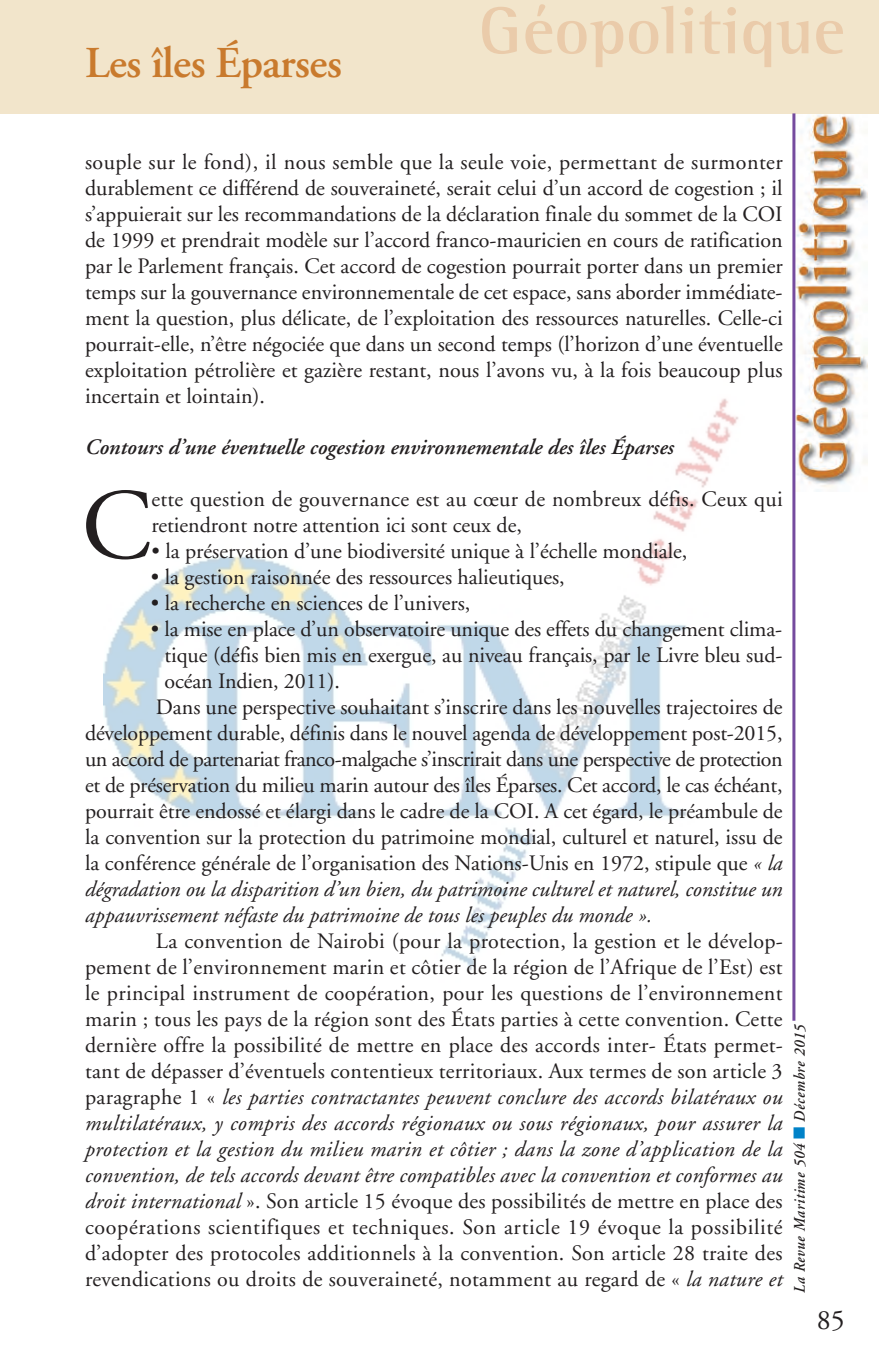
<style>
.page{position:relative;width:879px;height:1361px;background:#fff}
.page>*{position:absolute;margin:0;border:0;box-sizing:border-box;transform-origin:0 0}
.t1{font:100.4px "Adobe Garamond";color:#231f20}
.t2{font:700 68px "Rotis Semi Serif";color:#eacbaa}
.t3{font:600 44px "Adobe Garamond";letter-spacing:-.015em;color:#c97a2d}
.t4{font:28px "Adobe Garamond";color:#231f20}
.t5{font:22px/26px "Adobe Garamond";color:#231f20;text-align:justify}
.t6{font:italic 22px "Adobe Garamond";color:#231f20}
.t7{font:22px "Adobe Garamond";letter-spacing:-.025em;color:#231f20}
.t8{font:italic 600 22px "Adobe Garamond";color:#231f20}
.t9{font:italic 600 16px "Adobe Garamond";letter-spacing:.05em;color:#231f20;scale:.9 1}
.s1{font-style:italic}
.s2{color:#0082c8}
</style>
<div class="page">
<img style="left:103px;top:398px;width:636px;height:573px">
<img style="left:795px;top:113px;width:72px;height:379px">
<hr style="left:792px;top:113px;width:3px;height:907px;background:#754b9e">
<h3 class="t3" style="left:85px;top:45px;width:258px">Les îles Éparses</h3>
<h2 class="t2" style="left:479px;top:6px;width:368px">Géopolitique</h2>
<p class="t5" style="left:85px;top:151px;width:699px">souple sur le fond), il nous semble que la seule voie, permettant de surmonter durablement ce différend de souveraineté, serait celui d’un accord de cogestion ; il s’appuierait sur les recommandations de la déclaration finale du sommet de la COI de 1999 et prendrait modèle sur l’accord franco-mauricien en cours de ratification par le Parlement français. Cet accord de cogestion pourrait porter dans un premier temps sur la gouvernance environnementale de cet espace, sans aborder immédiate&shy;ment la question, plus délicate, de l’exploitation des ressources naturelles. Celle-ci pourrait-elle, n’être négociée que dans un second temps (l’horizon d’une éventuelle exploitation pétrolière et gazière restant, nous l’avons vu, à la fois beaucoup plus incertain et lointain).</p>
<p class="t8" style="left:85px;top:438px;width:590px">Contours d’une éventuelle cogestion environnementale des îles Éparses</p>
<h1 class="t1" style="left:82px;top:485px;width:71px">C</h1>
<p class="t5" style="left:151px;top:488px;width:633px">ette question de gouvernance est au cœur de nombreux défis. Ceux qui retiendront notre attention ici sont ceux de,</p>
<p class="t5" style="left:151px;top:540px;width:537px">• la préservation d’une biodiversité unique à l’échelle mondiale,</p>
<p class="t5" style="left:151px;top:566px;width:415px">• la gestion raisonnée des ressources halieutiques,</p>
<p class="t5" style="left:151px;top:592px;width:321px">• la recherche en sciences de l’univers,</p>
<p class="t5" style="left:151px;top:618px;width:633px">• la mise en place d’un observatoire unique des effets du changement clima-</p>
<p class="t5" style="left:165px;top:644px;width:619px">tique (défis bien mis en exergue, au niveau français, par le Livre bleu sud-</p>
<p class="t5" style="left:165px;top:670px;width:177px">océan Indien, 2011).</p>
<p class="t5" style="left:156px;top:696px;width:628px">Dans une perspective souhaitant s’inscrire dans les nouvelles trajectoires de</p>
<p class="t5" style="left:85px;top:722px;width:699px">développement durable, définis dans le nouvel agenda de développement post-2015,</p>
<p class="t7" style="left:85px;top:750px;width:699px">un accord de partenariat franco-malgache s’inscrirait dans une perspective de protection</p>
<p class="t5" style="left:85px;top:774px;width:699px">et de préservation du milieu marin autour des îles Éparses. Cet accord, le cas échéant,</p>
<p class="t5" style="left:85px;top:800px;width:699px">pourrait être endossé et élargi dans le cadre de la COI. A cet égard, le préambule de</p>
<p class="t5" style="left:85px;top:826px;width:699px">la convention sur la protection du patrimoine mondial, culturel et naturel, issu de</p>
<p class="t5" style="left:85px;top:852px;width:699px">la conférence générale de l’organisation des Nations-Unis en 1972, stipule que <span class="s1">« la</span></p>
<p class="t6" style="left:85px;top:880px;width:699px">dégradation ou la disparition d’un bien, du patrimoine culturel et naturel, constitue un</p>
<p class="t6" style="left:85px;top:906px;width:569px">appauvrissement néfaste du patrimoine de tous les peuples du monde ».</p>
<p class="t5" style="left:85px;top:930px;width:699px;text-indent:71px">La convention de Nairobi (pour la protection, la gestion et le dévelop&shy;pement de l’environnement marin et côtier de la région de l’Afrique de l’Est) est le principal instrument de coopération, pour les questions de l’environnement marin ; tous les pays de la région sont des États parties à cette convention. Cette dernière offre la possibilité de mettre en place des accords inter- États permet&shy;tant de dépasser d’éventuels contentieux territoriaux. Aux termes de son article 3 paragraphe 1 « <span class="s1">les parties contractantes peuvent conclure des accords bilatéraux ou multilatéraux, y compris des accords régionaux ou sous régionaux, pour assurer la protection et la gestion du milieu marin et côtier ; dans la zone d’application de la convention, de tels accords devant être compatibles avec la convention et conformes au droit international</span> ». Son article 15 évoque des possibilités de mettre en place des coopérations scientifiques et techniques. Son article 19 évoque la possibilité d’adopter des protocoles additionnels à la convention. Son article 28 traite des revendications ou droits de souveraineté, notamment au regard de « <span class="s1">la nature et</span></p>
<p class="t9" style="left:793px;top:1293px;width:300px;rotate:-90deg">La Revue Maritime 504 <span class="s2">■</span> Décembre 2015</p>
<p class="t4" style="left:817px;top:1308px;width:29px">85</p>
</div>
